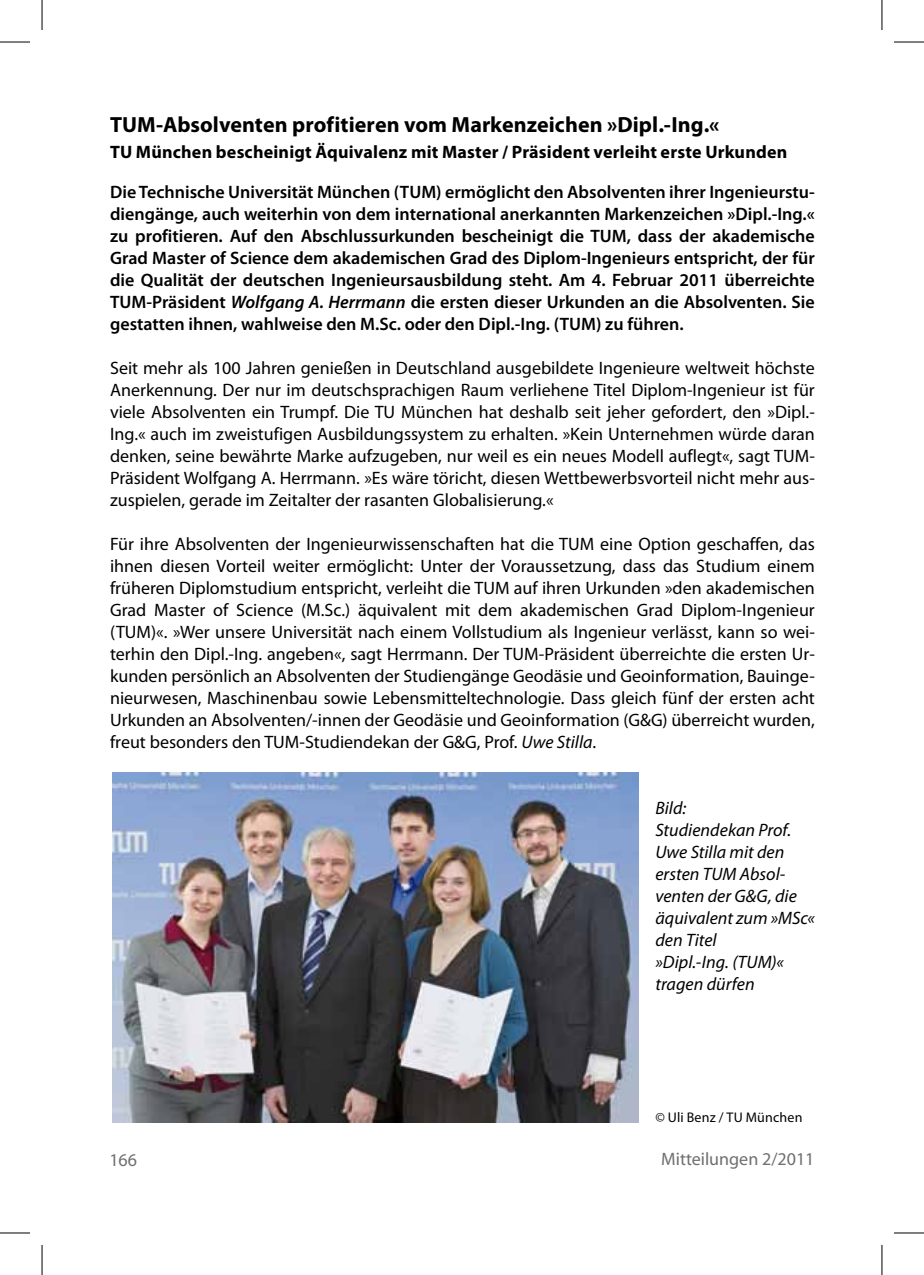
<style>
.page{position:relative;width:924px;height:1275px;background:#fff}
.page>*{position:absolute;margin:0;border:0;box-sizing:border-box;transform-origin:0 0}
.t1{font:700 22px "Myriad Pro";color:#000}
.t2{font:18px/22px "Myriad Pro";color:#000;text-align:justify}
.t3{font:600 18px/22px "Myriad Pro";color:#000;text-align:justify}
.t4{font:italic 18px/22px "Myriad Pro";color:#000}
.t5{font:700 18px "Myriad Pro";letter-spacing:.01em;color:#000}
.t6{font:18px "Myriad";color:#6e6f70}
.t7{font:14px "Myriad Pro";letter-spacing:.015em;color:#000}
.s1{font-style:italic}
</style>
<div class="page">
<img style="left:113px;top:772px;width:525px;height:350px">
<hr style="left:0;top:42px;width:30px;height:1px;background:#000">
<hr style="left:893px;top:42px;width:30px;height:1px;background:#000">
<hr style="left:0;top:1232px;width:30px;height:1px;background:#000">
<hr style="left:893px;top:1232px;width:30px;height:1px;background:#000">
<hr style="left:42px;top:0;width:1px;height:30px;background:#000">
<hr style="left:42px;top:1245px;width:1px;height:30px;background:#000">
<hr style="left:881px;top:0;width:1px;height:30px;background:#000">
<hr style="left:881px;top:1245px;width:1px;height:30px;background:#000">
<p class="t1" style="left:110px;top:112px;width:610px">TUM-Absolventen profitieren vom Markenzeichen »Dipl.-Ing.«</p>
<p class="t5" style="left:110px;top:142px;width:678px">TU München bescheinigt Äquivalenz mit Master / Präsident verleiht erste Urkunden</p>
<p class="t3" style="left:110px;top:181px;width:706px">Die Technische Universität München (TUM) ermöglicht den Absolventen ihrer Ingenieurstu&shy;diengänge, auch weiterhin von dem international anerkannten Markenzeichen »Dipl.-Ing.« zu profitieren. Auf den Abschlussurkunden bescheinigt die TUM, dass der akademische Grad Master of Science dem akademischen Grad des Diplom-Ingenieurs entspricht, der für die Qualität der deutschen Ingenieursausbildung steht. Am 4. Februar 2011 überreichte TUM-Präsident <span class="s1">Wolfgang A. Herrmann</span> die ersten dieser Urkunden an die Absolventen. Sie gestatten ihnen, wahlweise den M.Sc. oder den Dipl.-Ing. (TUM) zu führen.</p>
<p class="t2" style="left:110px;top:357px;width:706px">Seit mehr als 100 Jahren genießen in Deutschland ausgebildete Ingenieure weltweit höchste Anerkennung. Der nur im deutschsprachigen Raum verliehene Titel Diplom-Ingenieur ist für viele Absolventen ein Trumpf. Die TU München hat deshalb seit jeher gefordert, den »Dipl.- Ing.« auch im zweistufigen Ausbildungssystem zu erhalten. »Kein Unternehmen würde daran denken, seine bewährte Marke aufzugeben, nur weil es ein neues Modell auflegt«, sagt TUM-Präsident Wolfgang A. Herrmann. »Es wäre töricht, diesen Wettbewerbsvorteil nicht mehr aus&shy;zuspielen, gerade im Zeitalter der rasanten Globalisierung.«</p>
<p class="t2" style="left:110px;top:533px;width:706px">Für ihre Absolventen der Ingenieurwissenschaften hat die TUM eine Option geschaffen, das ihnen diesen Vorteil weiter ermöglicht: Unter der Voraussetzung, dass das Studium einem früheren Diplomstudium entspricht, verleiht die TUM auf ihren Urkunden »den akademischen Grad Master of Science (M.Sc.) äquivalent mit dem akademischen Grad Diplom-Ingenieur (TUM)«. »Wer unsere Universität nach einem Vollstudium als Ingenieur verlässt, kann so wei&shy;terhin den Dipl.-Ing. angeben«, sagt Herrmann. Der TUM-Präsident überreichte die ersten Ur&shy;kunden persönlich an Absolventen der Studiengänge Geodäsie und Geoinformation, Bauinge&shy;nieurwesen, Maschinenbau sowie Lebensmitteltechnologie. Dass gleich fünf der ersten acht Urkunden an Absolventen/-innen der Geodäsie und Geoinformation (G&amp;G) überreicht wurden, freut besonders den TUM-Studiendekan der G&amp;G, Prof. <span class="s1">Uwe Stilla</span>.</p>
<p class="t4" style="left:655px;top:797px;width:161px">Bild:<br>Studiendekan Prof.<br>Uwe Stilla mit den ersten TUM Absol&shy;venten der G&amp;G, die äquivalent zum »MSc« den Titel<br>»Dipl.-Ing. (TUM)« tragen dürfen</p>
<p class="t7" style="left:655px;top:1110px;width:148px">© Uli Benz / TU München</p>
<p class="t6" style="left:109px;top:1150px;width:29px">166</p>
<p class="t6" style="left:660px;top:1150px;width:155px">Mitteilungen 2/2011</p>
</div>
